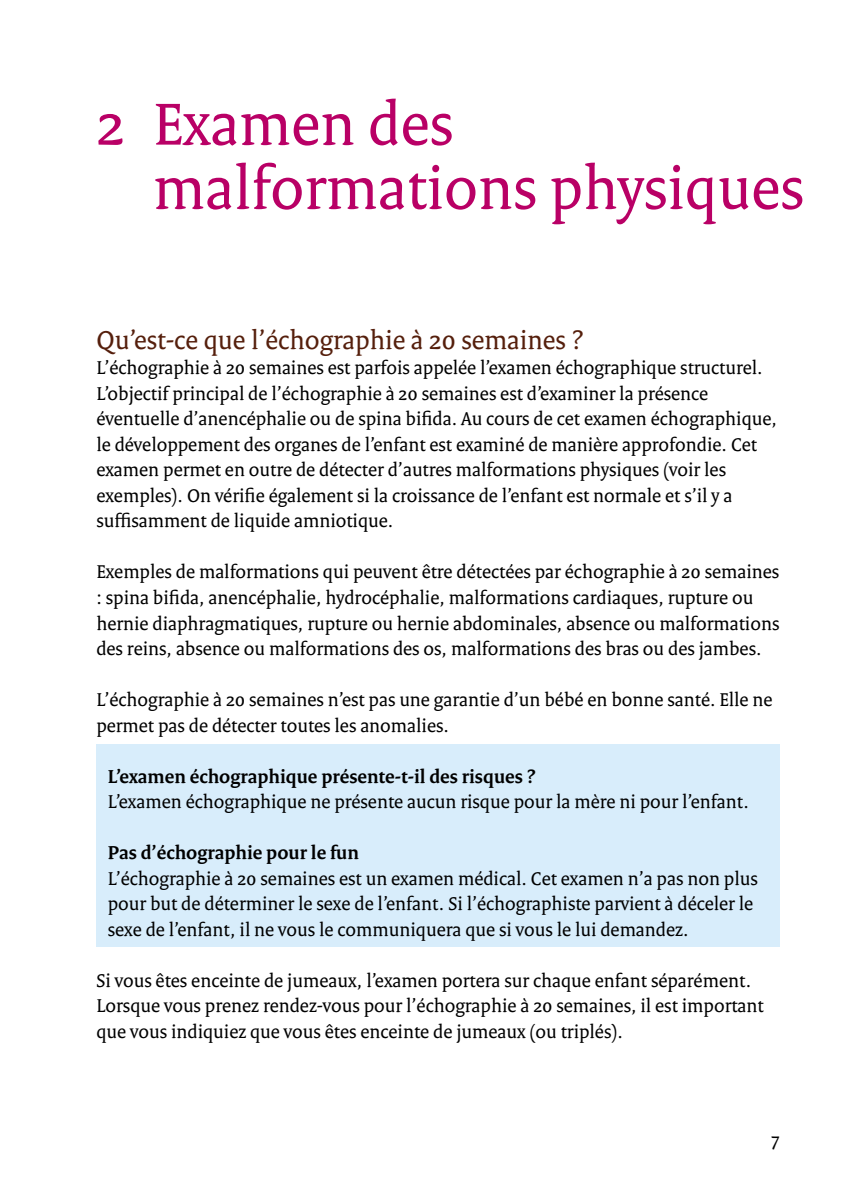
<style>
.page{position:relative;width:842px;height:1191px;background:#fff}
.page>*{position:absolute;margin:0;border:0;box-sizing:border-box;transform-origin:0 0}
._03_RIVM_Hoofdstukko{font:64px/64px "Rijksoverheid Serif";color:#b90066}
._05_RIVM_Paragraafko{font:28px "Rijksoverheid Serif";color:#551f0c}
._10_RIVM_Broodtekst{font:20px/25.6px "Rijksoverheid Serif";color:#000}
.s1{font-weight:700}
</style>
<div class="page">
<div style="left:96px;top:744px;width:684px;height:203px;background:#d8edfb"></div>
<p class="_03_RIVM_Hoofdstukko" style="left:153px;top:92px;width:652px;text-indent:-57px">2 Examen des malformations physiques</p>
<p class="_05_RIVM_Paragraafko" style="left:96px;top:323px;width:489px">Qu’est-ce que l’échographie à 20 semaines ?</p>
<p class="_10_RIVM_Broodtekst" style="left:96px;top:355px;width:682px">L’échographie à 20 semaines est parfois appelée l’examen échographique structurel.<br>L’objectif principal de l’échographie à 20 semaines est d’examiner la présence éventuelle d’anencéphalie ou de spina bifida. Au cours de cet examen échographique, le développement des organes de l’enfant est examiné de manière approfondie. Cet examen permet en outre de détecter d’autres malformations physiques (voir les exemples). On vérifie également si la croissance de l’enfant est normale et s’il y a suffisamment de liquide amniotique.</p>
<p class="_10_RIVM_Broodtekst" style="left:96px;top:559px;width:684px">Exemples de malformations qui peuvent être détectées par échographie à 20 semaines : spina bifida, anencéphalie, hydrocéphalie, malformations cardiaques, rupture ou hernie diaphragmatiques, rupture ou hernie abdominales, absence ou malformations des reins, absence ou malformations des os, malformations des bras ou des jambes.</p>
<p class="_10_RIVM_Broodtekst" style="left:96px;top:686px;width:678px">L’échographie à 20 semaines n’est pas une garantie d’un bébé en bonne santé. Elle ne permet pas de détecter toutes les anomalies.</p>
<p class="_10_RIVM_Broodtekst" style="left:108px;top:763px;width:643px"><span class="s1">L’examen échographique présente-t-il des risques ?<br></span>L’examen échographique ne présente aucun risque pour la mère ni pour l’enfant.</p>
<p class="_10_RIVM_Broodtekst" style="left:108px;top:840px;width:652px"><span class="s1">Pas d’échographie pour le fun<br></span>L’échographie à 20 semaines est un examen médical. Cet examen n’a pas non plus pour but de déterminer le sexe de l’enfant. Si l’échographiste parvient à déceler le sexe de l’enfant, il ne vous le communiquera que si vous le lui demandez.</p>
<p class="_10_RIVM_Broodtekst" style="left:96px;top:967px;width:669px">Si vous êtes enceinte de jumeaux, l’examen portera sur chaque enfant séparément.<br>Lorsque vous prenez rendez-vous pour l’échographie à 20 semaines, il est important que vous indiquiez que vous êtes enceinte de jumeaux (ou triplés).</p>
<p class="_10_RIVM_Broodtekst" style="left:771px;top:1126px;width:10px">7</p>
</div>
